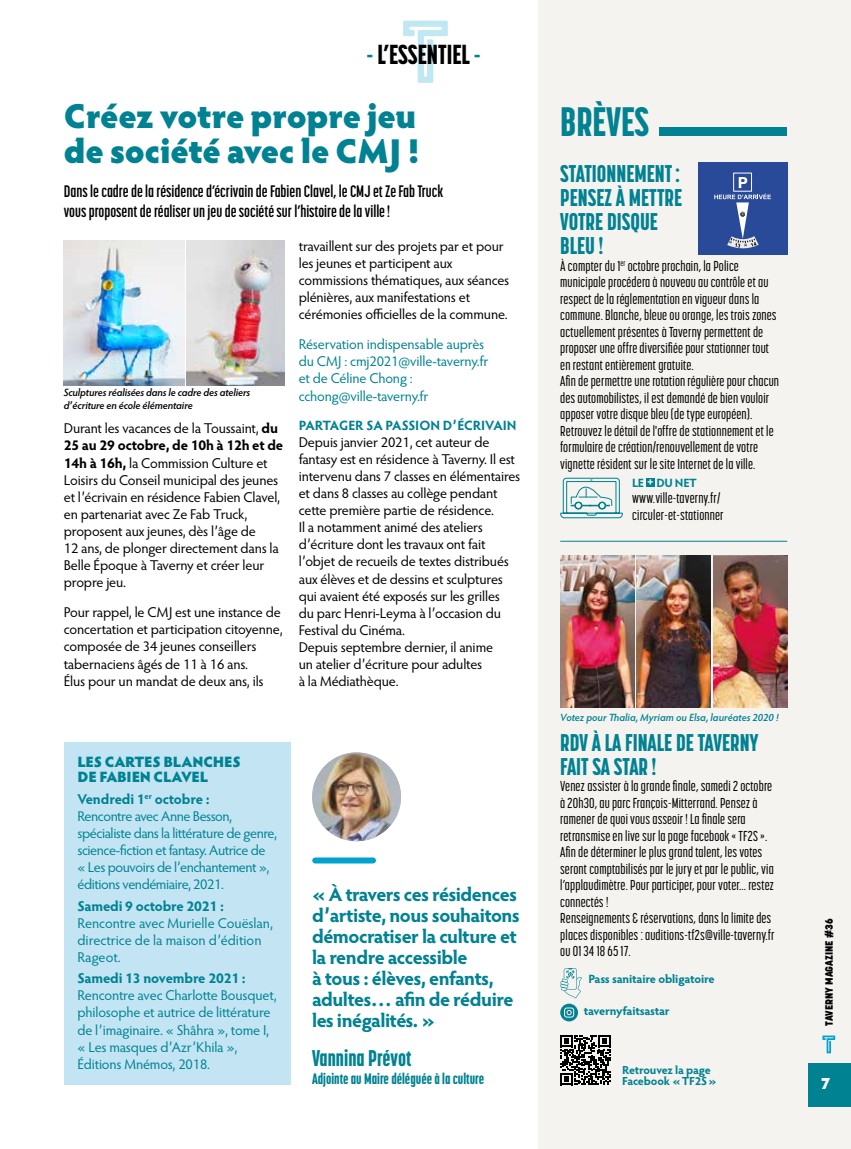
<style>
.page{position:relative;width:851px;height:1149px;background:#fff}
.page>*{position:absolute;margin:0;border:0;box-sizing:border-box;transform-origin:0 0}
.t1{font:800 40.65px "Korolev Compressed";color:#008292}
.t2{font:900 34.5px/34.5px "Hypatia Sans Pro";letter-spacing:-.01em;color:#008292}
.t3{font:800 27.15px "Korolev Compressed";color:#000}
.t4{font:800 24px/24px "Korolev Compressed";color:#008292}
.t5{font:800 22.5px "Korolev Compressed";color:#008292}
.t6{font:700 19.5px/21px "Hypatia Sans Pro";letter-spacing:-.025em;color:#008292}
.t7{font:700 16.5px/19.5px "Korolev Compressed";color:#000}
.t8{font:900 16.5px "Hypatia Sans Pro";color:#fff}
.t9{font:800 15px "Korolev Compressed";color:#008292}
.t10{font:900 15px/15px "Hypatia Sans Pro";letter-spacing:-.02em;color:#008292}
.t11{font:14.25px/17.1px "Hypatia Sans Pro";letter-spacing:-.015em;color:#000}
.t12{font:500 14.25px/16.5px "Korolev Compressed";letter-spacing:.01em;color:#000}
.t13{font:14.25px/17.1px "Hypatia Sans Pro";letter-spacing:-.015em;color:#008292}
.t14{font:14.25px/17.1px "Hypatia Sans Pro";letter-spacing:-.035em;color:#008292}
.t15{font:700 14.25px "Hypatia Sans Pro";letter-spacing:-.01em;color:#008292}
.t16{font:700 13.5px "Hypatia Sans Pro";letter-spacing:-.01em;color:#008292}
.t17{font:700 12px "Hypatia Sans Pro";letter-spacing:-.025em;color:#008292}
.t18{font:700 11.7px/11.7px "Hypatia Sans Pro";letter-spacing:-.02em;color:#008292}
.t19{font:italic 600 10.5px/12.6px "Hypatia Sans Pro";letter-spacing:-.01em;color:#000}
.t20{font:italic 600 10.5px "Hypatia Sans Pro";color:#008292}
.t21{font:800 10.5px "Korolev";color:#000}
.s1{color:#008292}
.s2{font-weight:700}
.s3{color:#f5f3ef}
</style>
<div class="page">
<div style="left:539px;top:0;width:311px;height:1148px;background:#f5f3ef"></div>
<div style="left:64px;top:742px;width:227px;height:342px;background:#c3e5f3"></div>
<div style="left:646px;top:478px;width:8px;height:8px;background:#008292"></div>
<svg style="left:403px;top:21px;width:45px;height:62px"></svg>
<img style="left:64px;top:240px;width:121px;height:145px">
<img style="left:187px;top:240px;width:97px;height:145px">
<div style="left:659px;top:127px;width:128px;height:9px;background:#008292"></div>
<div style="left:698px;top:163px;width:89px;height:91px;background:#294999"></div>
<svg style="left:714px;top:177px;width:56px;height:72px"></svg>
<hr style="left:560px;top:540px;width:227px;height:1px;background:#008292">
<img style="left:312px;top:752px;width:89px;height:89px;border-radius:44px">
<div style="left:315px;top:857px;width:58px;height:6px;background:#00a3cd"></div>
<img style="left:560px;top:555px;width:74px;height:152px">
<img style="left:636px;top:555px;width:74px;height:152px">
<img style="left:713px;top:555px;width:74px;height:152px">
<svg style="left:560px;top:968px;width:21px;height:29px"></svg>
<svg style="left:560px;top:1035px;width:50px;height:49px"></svg>
<svg style="left:560px;top:1003px;width:18px;height:18px"></svg>
<svg style="left:560px;top:477px;width:63px;height:41px"></svg>
<div style="left:808px;top:1062px;width:42px;height:44px;background:#008292"></div>
<svg style="left:822px;top:1035px;width:13px;height:17px"></svg>
<h3 class="t3" style="left:367px;top:38px;width:115px"><span class="s1">-</span> L’ESSENTIEL <span class="s1">-</span></h3>
<h2 class="t2" style="left:64px;top:97px;width:357px">Créez votre propre jeu de société avec le CMJ!</h2>
<p class="t7" style="left:64px;top:182px;width:381px">Dans le cadre de la résidence d’écrivain de Fabien Clavel, le CMJ et Ze Fab Truck vous proposent de réaliser un jeu de société sur l’histoire de la ville!</p>
<p class="t19" style="left:64px;top:385px;width:188px">Sculptures réalisées dans le cadre des ateliers d’écriture en école élémentaire</p>
<p class="t11" style="left:64px;top:419px;width:221px">Durant les vacances de la Toussaint, <span class="s2">du 25 au 29 octobre, de 10h à 12h et de 14h à 16h,</span> la Commission Culture et Loisirs du Conseil municipal des jeunes et l’écrivain en résidence Fabien Clavel, en partenariat avec Ze Fab Truck, proposent aux jeunes, dès l’âge de<br>12 ans, de plonger directement dans la Belle Époque à Taverny et créer leur propre jeu.</p>
<p class="t11" style="left:64px;top:603px;width:220px">Pour rappel, le CMJ est une instance de concertation et participation citoyenne, composée de 34 jeunes conseillers tabernaciens âgés de 11 à 16 ans.<br>Élus pour un mandat de deux ans, ils</p>
<p class="t11" style="left:299px;top:237px;width:212px">travaillent sur des projets par et pour les jeunes et participent aux commissions thématiques, aux séances plénières, aux manifestations et cérémonies officielles de la commune.</p>
<p class="t13" style="left:299px;top:335px;width:191px">Réservation indispensable auprès du CMJ : cmj2021@ville-taverny.fr et de Céline Chong : cchong@ville-taverny.fr</p>
<p class="t16" style="left:299px;top:415px;width:219px">PARTAGER SA PASSION D’ÉCRIVAIN</p>
<p class="t11" style="left:299px;top:432px;width:223px">Depuis janvier 2021, cet auteur de fantasy est en résidence à Taverny. Il est intervenu dans 7 classes en élémentaires et dans 8 classes au collège pendant cette première partie de résidence.<br>Il a notamment animé des ateliers d’écriture dont les travaux ont fait l’objet de recueils de textes distribués aux élèves et de dessins et sculptures qui avaient été exposés sur les grilles<br>du parc Henri-Leyma à l’occasion du Festival du Cinéma.<br>Depuis septembre dernier, il anime<br>un atelier d’écriture pour adultes<br>à la Médiathèque.</p>
<p class="t10" style="left:77px;top:753px;width:165px">LES CARTES BLANCHES<br>DE FABIEN CLAVEL</p>
<p class="t14" style="left:77px;top:789px;width:201px"><span class="s2">Vendredi 1</span><sup>er</sup> <span class="s2">octobre :<br></span>Rencontre avec Anne Besson, spécialiste dans la littérature de genre, science-fiction et fantasy. Autrice de « Les pouvoirs de l’enchantement », éditions vendémiaire, 2021.</p>
<p class="t15" style="left:77px;top:895px;width:148px">Samedi 9 octobre 2021 :</p>
<p class="t13" style="left:77px;top:913px;width:197px">Rencontre avec Murielle Couëslan, directrice de la maison d’édition<br>Rageot.</p>
<p class="t15" style="left:77px;top:967px;width:170px">Samedi 13 novembre 2021 :</p>
<p class="t13" style="left:77px;top:986px;width:201px">Rencontre avec Charlotte Bousquet, philosophe et autrice de littérature de l’imaginaire. « Shâhra », tome I, « Les masques d’Azr’Khila »,<br>Éditions Mnémos, 2018.</p>
<h3 class="t6" style="left:312px;top:882px;width:209px">« À travers ces résidences d’artiste, nous souhaitons démocratiser la culture et la rendre accessible<br>à tous : élèves, enfants, adultes… afin de réduire les inégalités. »</h3>
<h3 class="t5" style="left:312px;top:1044px;width:101px">Vannina Prévot</h3>
<p class="t9" style="left:312px;top:1069px;width:173px">Adjointe au Maire déléguée à la culture</p>
<h1 class="t1" style="left:560px;top:98px;width:90px">BRÈVES</h1>
<h3 class="t4" style="left:560px;top:161px;width:124px">STATIONNEMENT:<br>PENSEZ À METTRE<br>VOTRE DISQUE<br>BLEU !</h3>
<p class="t12" style="left:560px;top:257px;width:220px">À compter du 1<sup>er</sup> octobre prochain, la Police municipale procédera à nouveau au contrôle et au respect de la réglementation en vigueur dans la commune. Blanche, bleue ou orange, les trois zones actuellement présentes à Taverny permettent de proposer une offre diversifiée pour stationner tout en restant entièrement gratuite.<br>Afin de permettre une rotation régulière pour chacun des automobilistes, il est demandé de bien vouloir apposer votre disque bleu (de type européen).<br>Retrouvez le détail de l'offre de stationnement et le formulaire de création/renouvellement de votre vignette résident sur le site Internet de la ville.</p>
<p class="t17" style="left:632px;top:473px;width:66px">LE <span class="s3">+</span> DU NET</p>
<p class="t12" style="left:632px;top:489px;width:93px">www.ville-taverny.fr/ circuler-et-stationner</p>
<p class="t20" style="left:560px;top:710px;width:220px">Votez pour Thalia, Myriam ou Elsa, lauréates 2020 !</p>
<h3 class="t4" style="left:560px;top:729px;width:199px">RDV À LA FINALE DE TAVERNY<br>FAIT SA STAR !</h3>
<p class="t12" style="left:560px;top:777px;width:216px">Venez assister à la grande finale, samedi 2 octobre à 20h30, au parc François-Mitterrand. Pensez à ramener de quoi vous asseoir ! La finale sera retransmise en live sur la page facebook « TF2S ».<br>Afin de déterminer le plus grand talent, les votes seront comptabilisés par le jury et par le public, via l’applaudimètre. Pour participer, pour voter... restez connectés !<br>Renseignements &amp; réservations, dans la limite des places disponibles : auditions-tf2s@ville-taverny.fr ou 01 34 18 65 17.</p>
<p class="t17" style="left:588px;top:970px;width:128px">Pass sanitaire obligatoire</p>
<p class="t17" style="left:583px;top:1002px;width:87px">tavernyfaitsastar</p>
<p class="t18" style="left:622px;top:1062px;width:96px">Retrouvez la page<br>Facebook «TF2S»</p>
<p class="t21" style="left:822px;top:1025px;width:109px;rotate:-90deg">TAVERNY MAGAZINE #36</p>
<p class="t8" style="left:820px;top:1070px;width:11px">7</p>
</div>
